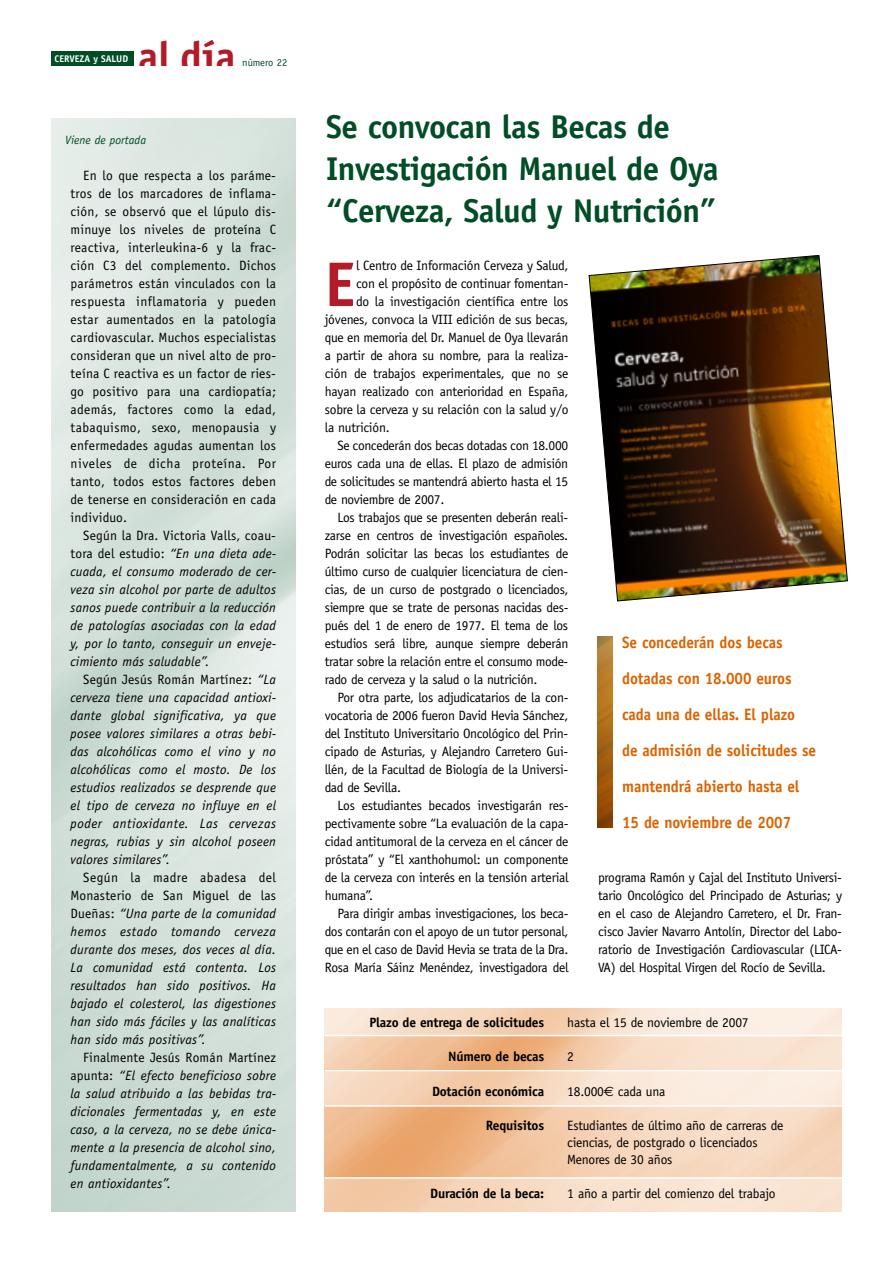
<style>
.page{position:relative;width:893px;height:1263px;background:#fff}
.page>*{position:absolute;margin:0;border:0;box-sizing:border-box;transform-origin:0 0}
.t1{font:700 63.3px "Officina Sans";color:#b21b27}
.t2{font:700 42px "Officina Sans";color:#b21b27}
.t3{font:700 33px/42px "Officina Sans";letter-spacing:-.015em;color:#004d26}
.t4{font:700 16.5px/36px "Officina Sans";letter-spacing:-.005em;color:#db6400;scale:.93 1}
.t5{font:13.5px/18px "Officina Sans";letter-spacing:-.025em;color:#000;text-align:justify}
.t6{font:italic 13.5px/18px "Officina Sans";letter-spacing:.015em;color:#000;text-align:justify}
.t7{font:700 13.5px "Officina Sans";letter-spacing:-.015em;color:#000}
.t8{font:italic 12px "Officina Sans";color:#004d26}
.t9{font:10.5px "Officina Sans";color:#004d26}
.t10{font:700 9.75px "Officina Sans";color:#fff}
.s1{font-style:normal}
.s2{font-family:"Euro Sans"}
</style>
<div class="page">
<div style="left:51px;top:52px;width:82px;height:14px;background:#004d26"></div>
<img style="left:589px;top:255px;width:259px;height:346px">
<img style="left:325px;top:1106px;width:517px;height:71px">
<img style="left:597px;top:636px;width:16px;height:191px">
<p class="t10" style="left:55px;top:55px;width:75px">CERVEZA y SALUD</p>
<h2 class="t2" style="left:138px;top:41px;width:99px">al día</h2>
<p class="t9" style="left:242px;top:59px;width:47px">número 22</p>
<p class="t8" style="left:65px;top:135px;width:82px">Viene de portada</p>
<p class="t5" style="left:71px;top:168px;width:207px;text-indent:13px">En lo que respecta a los paráme&shy;tros de los marcadores de inflama&shy;ción, se observó que el lúpulo dis&shy;minuye los niveles de proteína C reactiva, interleukina-6 y la frac&shy;ción C3 del complemento. Dichos parámetros están vinculados con la respuesta inflamatoria y pueden estar aumentados en la patología cardiovascular. Muchos especialistas consideran que un nivel alto de pro&shy;teína C reactiva es un factor de ries&shy;go positivo para una cardiopatía; además, factores como la edad, tabaquismo, sexo, menopausia y enfermedades agudas aumentan los niveles de dicha proteína. Por tanto, todos estos factores deben de tenerse en consideración en cada individuo.</p>
<p class="t6" style="left:71px;top:528px;width:207px;text-indent:13px"><span class="s1">Según la Dra. Victoria Valls, coau&shy;tora del estudio:</span> “En una dieta ade&shy;cuada, el consumo moderado de cer&shy;veza sin alcohol por parte de adultos sanos puede contribuir a la reducción de patologías asociadas con la edad y, por lo tanto, conseguir un enveje&shy;cimiento más saludable”.</p>
<p class="t6" style="left:71px;top:672px;width:207px;text-indent:13px"><span class="s1">Según Jesús Román Martínez:</span> “La cerveza tiene una capacidad antioxi&shy;dante global significativa, ya que posee valores similares a otras bebi&shy;das alcohólicas como el vino y no alcohólicas como el mosto. De los estudios realizados se desprende que el tipo de cerveza no influye en el poder antioxidante. Las cervezas negras, rubias y sin alcohol poseen valores similares”.</p>
<p class="t6" style="left:71px;top:870px;width:207px;text-indent:13px"><span class="s1">Según la madre abadesa del Monasterio de San Miguel de las Dueñas:</span> “Una parte de la comunidad hemos estado tomando cerveza durante dos meses, dos veces al día.<br>La comunidad está contenta. Los resultados han sido positivos. Ha bajado el colesterol, las digestiones han sido más fáciles y las analíticas han sido más positivas”.</p>
<p class="t6" style="left:71px;top:1050px;width:207px;text-indent:13px"><span class="s1">Finalmente Jesús Román Martínez apunta:</span> “El efecto beneficioso sobre la salud atribuido a las bebidas tra&shy;dicionales fermentadas y, en este caso, a la cerveza, no se debe única&shy;mente a la presencia de alcohol sino, fundamentalmente, a su contenido en antioxidantes”.</p>
<h3 class="t3" style="left:326px;top:108px;width:394px">Se convocan las Becas de<br>Investigación Manuel de Oya “Cerveza, Salud y Nutrición”</h3>
<h1 class="t1" style="left:325px;top:261px;width:32px">E</h1>
<p class="t5" style="left:356px;top:258px;width:214px">l Centro de Información Cerveza y Salud,</p>
<p class="t5" style="left:356px;top:276px;width:214px">con el propósito de continuar fomentan-</p>
<p class="t5" style="left:356px;top:294px;width:214px">do la investigación científica entre los</p>
<p class="t5" style="left:325px;top:312px;width:245px">jóvenes, convoca la VIII edición de sus becas,</p>
<p class="t5" style="left:325px;top:330px;width:245px">que en memoria del Dr. Manuel de Oya llevarán</p>
<p class="t5" style="left:325px;top:348px;width:245px">a partir de ahora su nombre, para la realiza-</p>
<p class="t5" style="left:325px;top:366px;width:245px">ción de trabajos experimentales, que no se</p>
<p class="t5" style="left:325px;top:384px;width:245px">hayan realizado con anterioridad en España,</p>
<p class="t5" style="left:325px;top:402px;width:245px">sobre la cerveza y su relación con la salud y/o</p>
<p class="t5" style="left:325px;top:420px;width:67px">la nutrición.</p>
<p class="t5" style="left:338px;top:438px;width:232px">Se concederán dos becas dotadas con 18.000</p>
<p class="t5" style="left:325px;top:456px;width:245px">euros cada una de ellas. El plazo de admisión</p>
<p class="t5" style="left:325px;top:474px;width:245px">de solicitudes se mantendrá abierto hasta el 15</p>
<p class="t5" style="left:325px;top:492px;width:121px">de noviembre de 2007.</p>
<p class="t5" style="left:338px;top:510px;width:232px">Los trabajos que se presenten deberán reali-</p>
<p class="t5" style="left:325px;top:528px;width:245px">zarse en centros de investigación españoles.</p>
<p class="t5" style="left:325px;top:546px;width:245px">Podrán solicitar las becas los estudiantes de</p>
<p class="t5" style="left:325px;top:564px;width:245px">último curso de cualquier licenciatura de cien-</p>
<p class="t5" style="left:325px;top:582px;width:245px">cias, de un curso de postgrado o licenciados,</p>
<p class="t5" style="left:325px;top:600px;width:245px">siempre que se trate de personas nacidas des-</p>
<p class="t5" style="left:325px;top:618px;width:245px">pués del 1 de enero de 1977. El tema de los</p>
<p class="t5" style="left:325px;top:636px;width:245px">estudios será libre, aunque siempre deberán</p>
<p class="t5" style="left:325px;top:654px;width:245px">tratar sobre la relación entre el consumo mode-</p>
<p class="t5" style="left:325px;top:672px;width:214px">rado de cerveza y la salud o la nutrición.</p>
<p class="t5" style="left:338px;top:690px;width:232px">Por otra parte, los adjudicatarios de la con-</p>
<p class="t5" style="left:325px;top:708px;width:245px">vocatoria de 2006 fueron David Hevia Sánchez,</p>
<p class="t5" style="left:325px;top:726px;width:245px">del Instituto Universitario Oncológico del Prin-</p>
<p class="t5" style="left:325px;top:744px;width:245px">cipado de Asturias, y Alejandro Carretero Gui-</p>
<p class="t5" style="left:325px;top:762px;width:245px">llén, de la Facultad de Biología de la Universi-</p>
<p class="t5" style="left:325px;top:780px;width:78px">dad de Sevilla.</p>
<p class="t5" style="left:338px;top:798px;width:232px">Los estudiantes becados investigarán res-</p>
<p class="t5" style="left:325px;top:816px;width:245px">pectivamente sobre “La evaluación de la capa-</p>
<p class="t5" style="left:325px;top:834px;width:245px">cidad antitumoral de la cerveza en el cáncer de</p>
<p class="t5" style="left:325px;top:852px;width:245px">próstata” y “El xanthohumol: un componente</p>
<p class="t5" style="left:325px;top:870px;width:245px">de la cerveza con interés en la tensión arterial</p>
<p class="t5" style="left:325px;top:888px;width:50px">humana”.</p>
<p class="t5" style="left:338px;top:906px;width:232px">Para dirigir ambas investigaciones, los beca-</p>
<p class="t5" style="left:325px;top:924px;width:245px">dos contarán con el apoyo de un tutor personal,</p>
<p class="t5" style="left:325px;top:942px;width:245px">que en el caso de David Hevia se trata de la Dra.</p>
<p class="t5" style="left:325px;top:960px;width:245px">Rosa María Sáinz Menéndez, investigadora del</p>
<p class="t4" style="left:622px;top:626px;width:210px">Se concederán dos becas dotadas con 18.000 euros cada una de ellas. El plazo<br>de admisión de solicitudes se mantendrá abierto hasta el<br>15 de noviembre de 2007</p>
<p class="t5" style="left:598px;top:870px;width:245px">programa Ramón y Cajal del Instituto Universi&shy;tario Oncológico del Principado de Asturias; y en el caso de Alejandro Carretero, el Dr. Fran&shy;cisco Javier Navarro Antolín, Director del Labo&shy;ratorio de Investigación Cardiovascular (LICA-VA) del Hospital Virgen del Rocío de Sevilla.</p>
<p class="t7" style="left:369px;top:1017px;width:176px">Plazo de entrega de solicitudes</p>
<p class="t5" style="left:567px;top:1015px;width:183px">hasta el 15 de noviembre de 2007</p>
<p class="t7" style="left:448px;top:1052px;width:97px">Número de becas</p>
<p class="t5" style="left:567px;top:1049px;width:8px">2</p>
<p class="t7" style="left:432px;top:1086px;width:114px">Dotación económica</p>
<p class="t5" style="left:567px;top:1083px;width:100px">18.000<span class="s2">€</span> cada una</p>
<p class="t7" style="left:486px;top:1120px;width:60px">Requisitos</p>
<p class="t5" style="left:567px;top:1118px;width:218px;line-height:17.1px;text-align:left">Estudiantes de último año de carreras de ciencias, de postgrado o licenciados<br>Menores de 30 años</p>
<p class="t7" style="left:430px;top:1188px;width:115px">Duración de la beca:</p>
<p class="t5" style="left:567px;top:1186px;width:210px">1 año a partir del comienzo del trabajo</p>
</div>
